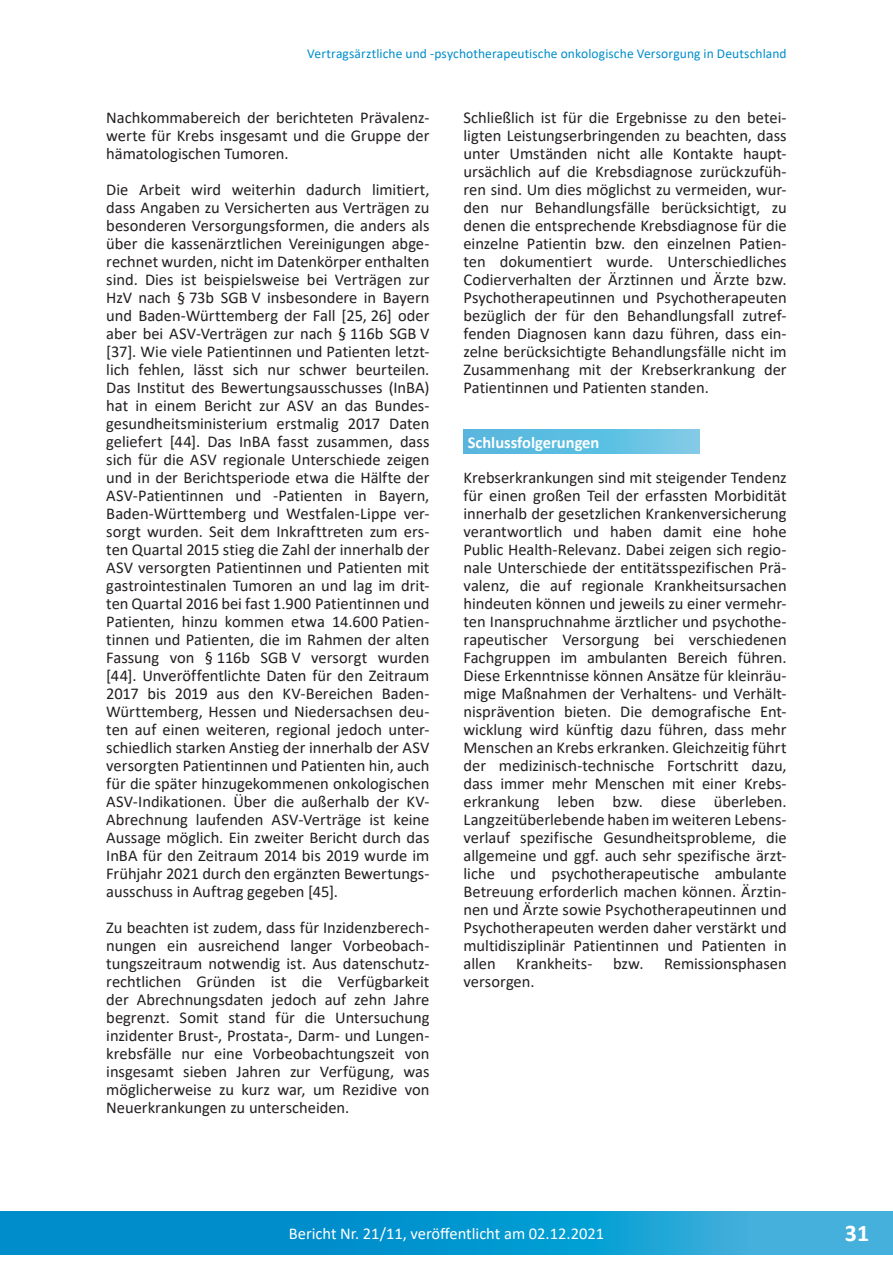
<style>
.page{position:relative;width:893px;height:1263px;background:#fff}
.page>*{position:absolute;margin:0;border:0;box-sizing:border-box;transform-origin:0 0}
.t1{font:700 24px "Calibri";color:#fff}
.Fließtext{font:16.5px/18px "Calibri";letter-spacing:-.005em;color:#231f20;text-align:justify}
.t2{font:16.5px "Calibri";color:#fff}
.t3{font:700 16.5px "Calibri";color:#fff}
.t4{font:13.5px "Calibri";letter-spacing:.01em;color:#008dcb}
</style>
<div class="page">
<svg style="left:0;top:1212px;width:893px;height:42px;background:#119ad1"></svg>
<svg style="left:463px;top:429px;width:236px;height:25px;background:#62bfe1"></svg>
<p class="t4" style="left:307px;top:44px;width:481px">Vertragsärztliche und -psychotherapeutische onkologische Versorgung in Deutschland</p>
<p class="Fließtext" style="left:106px;top:108px;width:325px">Nachkommabereich der berichteten Prävalenz&shy;werte für Krebs insgesamt und die Gruppe der hämatologischen Tumoren.</p>
<p class="Fließtext" style="left:106px;top:180px;width:325px">Die Arbeit wird weiterhin dadurch limitiert, dass Angaben zu Versicherten aus Verträgen zu besonderen Versorgungsformen, die anders als über die kassenärztlichen Vereinigungen abge&shy;rechnet wurden, nicht im Datenkörper enthalten sind. Dies ist beispielsweise bei Verträgen zur HzV nach § 73b SGB V insbesondere in Bayern und Baden-Württemberg der Fall [25, 26] oder aber bei ASV-Verträgen zur nach § 116b SGB V [37]. Wie viele Patientinnen und Patienten letzt&shy;lich fehlen, lässt sich nur schwer beurteilen.<br>Das Institut des Bewertungsausschusses (InBA) hat in einem Bericht zur ASV an das Bundes&shy;gesundheitsministerium erstmalig 2017 Daten geliefert [44]. Das InBA fasst zusammen, dass sich für die ASV regionale Unterschiede zeigen und in der Berichtsperiode etwa die Hälfte der ASV-Patientinnen und -Patienten in Bayern, Baden-Württemberg und Westfalen-Lippe ver&shy;sorgt wurden. Seit dem Inkrafttreten zum ers&shy;ten Quartal 2015 stieg die Zahl der innerhalb der ASV versorgten Patientinnen und Patienten mit gastrointestinalen Tumoren an und lag im drit&shy;ten Quartal 2016 bei fast 1.900 Patientinnen und Patienten, hinzu kommen etwa 14.600 Patien&shy;tinnen und Patienten, die im Rahmen der alten Fassung von § 116b SGB V versorgt wurden [44]. Unveröffentlichte Daten für den Zeitraum 2017 bis 2019 aus den KV-Bereichen Baden-Württemberg, Hessen und Niedersachsen deu&shy;ten auf einen weiteren, regional jedoch unter&shy;schiedlich starken Anstieg der innerhalb der ASV versorgten Patientinnen und Patienten hin, auch für die später hinzugekommenen onkologischen ASV-Indikationen. Über die außerhalb der KV-Abrechnung laufenden ASV-Verträge ist keine Aussage möglich. Ein zweiter Bericht durch das InBA für den Zeitraum 2014 bis 2019 wurde im Frühjahr 2021 durch den ergänzten Bewertungs&shy;ausschuss in Auftrag gegeben [45].</p>
<p class="Fließtext" style="left:106px;top:918px;width:325px">Zu beachten ist zudem, dass für Inzidenzberech&shy;nungen ein ausreichend langer Vorbeobach&shy;tungszeitraum notwendig ist. Aus datenschutz&shy;rechtlichen Gründen ist die Verfügbarkeit der Abrechnungsdaten jedoch auf zehn Jahre begrenzt. Somit stand für die Untersuchung inzidenter Brust-, Prostata-, Darm- und Lungen&shy;krebsfälle nur eine Vorbeobachtungszeit von insgesamt sieben Jahren zur Verfügung, was möglicherweise zu kurz war, um Rezidive von Neuerkrankungen zu unterscheiden.</p>
<p class="Fließtext" style="left:463px;top:108px;width:325px">Schließlich ist für die Ergebnisse zu den betei&shy;ligten Leistungserbringenden zu beachten, dass unter Umständen nicht alle Kontakte haupt&shy;ursächlich auf die Krebsdiagnose zurückzufüh&shy;ren sind. Um dies möglichst zu vermeiden, wur&shy;den nur Behandlungsfälle berücksichtigt, zu denen die entsprechende Krebsdiagnose für die einzelne Patientin bzw. den einzelnen Patien&shy;ten dokumentiert wurde. Unterschiedliches Codierverhalten der Ärztinnen und Ärzte bzw.<br>Psychotherapeutinnen und Psychotherapeuten bezüglich der für den Behandlungsfall zutref&shy;fenden Diagnosen kann dazu führen, dass ein&shy;zelne berücksichtigte Behandlungsfälle nicht im Zusammenhang mit der Krebserkrankung der Patientinnen und Patienten standen.</p>
<p class="t3" style="left:468px;top:430px;width:133px">Schlussfolgerungen</p>
<p class="Fließtext" style="left:463px;top:468px;width:325px">Krebserkrankungen sind mit steigender Tendenz für einen großen Teil der erfassten Morbidität innerhalb der gesetzlichen Krankenversicherung verantwortlich und haben damit eine hohe Public Health-Relevanz. Dabei zeigen sich regio&shy;nale Unterschiede der entitätsspezifischen Prä&shy;valenz, die auf regionale Krankheitsursachen hindeuten können und jeweils zu einer vermehr&shy;ten Inanspruchnahme ärztlicher und psychothe&shy;rapeutischer Versorgung bei verschiedenen Fachgruppen im ambulanten Bereich führen.<br>Diese Erkenntnisse können Ansätze für kleinräu&shy;mige Maßnahmen der Verhaltens- und Verhält&shy;nisprävention bieten. Die demografische Ent&shy;wicklung wird künftig dazu führen, dass mehr Menschen an Krebs erkranken. Gleichzeitig führt der medizinisch-technische Fortschritt dazu, dass immer mehr Menschen mit einer Krebs&shy;erkrankung leben bzw. diese überleben.<br>Langzeitüberlebende haben im weiteren Lebens&shy;verlauf spezifische Gesundheitsprobleme, die allgemeine und ggf. auch sehr spezifische ärzt&shy;liche und psychotherapeutische ambulante Betreuung erforderlich machen können. Ärztin&shy;nen und Ärzte sowie Psychotherapeutinnen und Psychotherapeuten werden daher verstärkt und multidisziplinär Patientinnen und Patienten in allen Krankheits- bzw. Remissionsphasen versorgen.</p>
<p class="t2" style="left:289px;top:1222px;width:317px">Bericht Nr. 21/11, veröffentlicht am 02.12.2021</p>
<h1 class="t1" style="left:845px;top:1216px;width:26px">31</h1>
</div>
